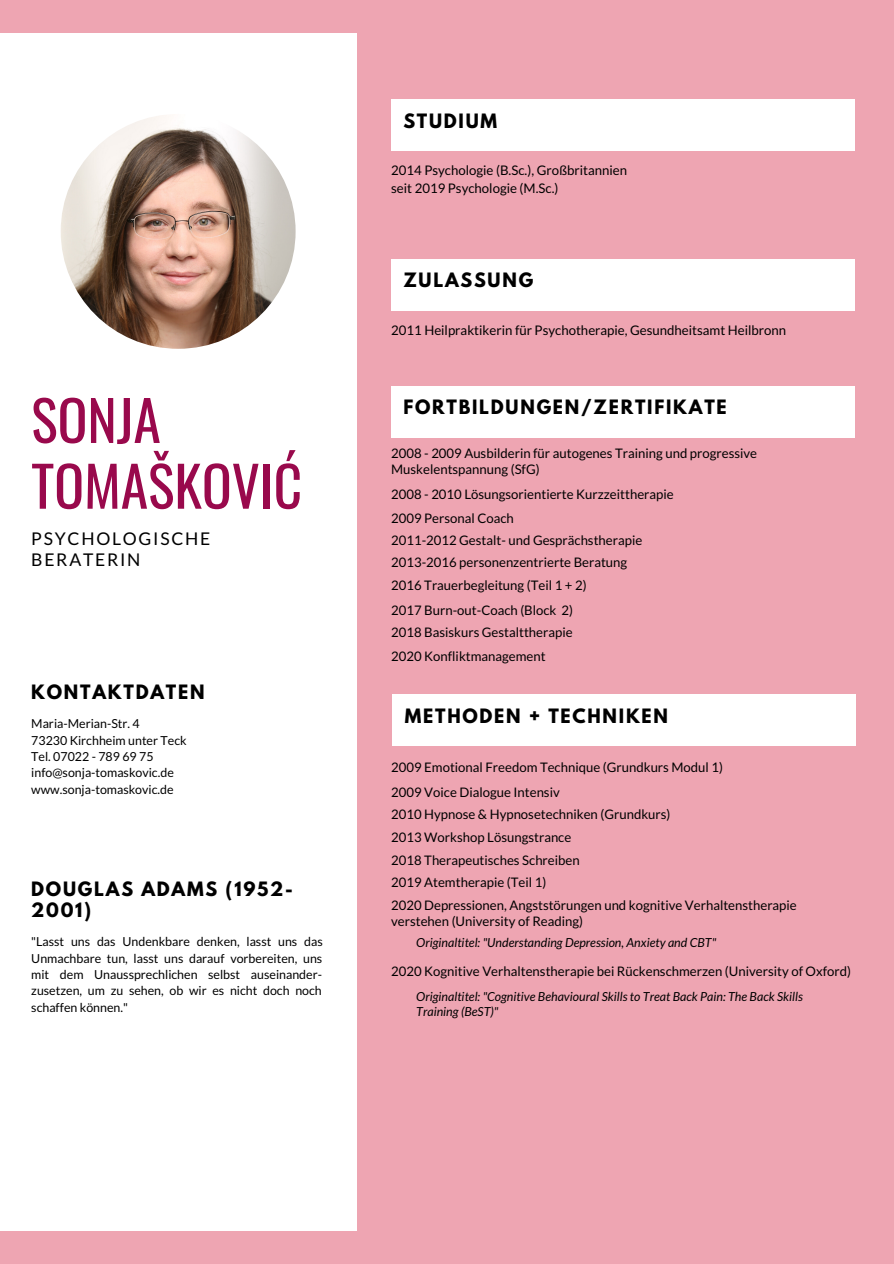
<style>
.page{position:relative;width:894px;height:1264px;background:#fff}
.page>*{position:absolute;margin:0;border:0;box-sizing:border-box;transform-origin:0 0}
.t1{font:55.5px/65.7px "Oswald";color:#99094c}
.t2{font:700 17.55px/20.9px "League Spartan";letter-spacing:.1em;color:#000}
.t3{font:17.55px/20.9px "Lato";letter-spacing:.1em;color:#000}
.t4{font:13.2px/22.6px "Lato";color:#000}
.t5{font:12.45px/16.5px "Lato";color:#000}
.t6{font:italic 12.45px/15.3px "Lato";color:#000}
</style>
<div class="page">
<div style="left:0;top:0;width:893px;height:1263px;background:#eea5b2"></div>
<div style="left:0;top:34px;width:356px;height:1196px;background:#fff"></div>
<div style="left:391px;top:99px;width:463px;height:52px;background:#fff"></div>
<img style="left:61px;top:114px;width:234px;height:235px;border-radius:50%">
<div style="left:391px;top:259px;width:463px;height:51px;background:#fff"></div>
<div style="left:391px;top:386px;width:463px;height:52px;background:#fff"></div>
<div style="left:392px;top:694px;width:463px;height:52px;background:#fff"></div>
<h1 class="t1" style="left:31px;top:385px;width:272px">SONJA<br>TOMAŠKOVIĆ</h1>
<h2 class="t3" style="left:31px;top:528px;width:180px">PSYCHOLOGISCHE<br>BERATERIN</h2>
<h2 class="t2" style="left:31px;top:684px;width:175px">KONTAKTDATEN</h2>
<p class="t5" style="left:31px;top:715px;width:157px">Maria-Merian-Str. 4<br>73230 Kirchheim unter Teck<br>Tel. 07022 - 789 69 75 info@sonja-tomaskovic.de www.sonja-tomaskovic.de</p>
<h2 class="t2" style="left:31px;top:880px;width:263px">DOUGLAS ADAMS (1952-<br>2001)</h2>
<p class="t5" style="left:31px;top:933px;width:293px;text-align:justify">"Lasst uns das Undenkbare denken, lasst uns das Unmachbare tun, lasst uns darauf vorbereiten, uns mit dem Unaussprechlichen selbst auseinander&shy;zusetzen, um zu sehen, ob wir es nicht doch noch schaffen können."</p>
<h2 class="t2" style="left:403px;top:112px;width:95px">STUDIUM</h2>
<p class="t4" style="left:391px;top:161px;width:237px;line-height:17.5px">2014 Psychologie (B.Sc.), Großbritannien seit 2019 Psychologie (M.Sc.)</p>
<h2 class="t2" style="left:403px;top:272px;width:131px">ZULASSUNG</h2>
<p class="t4" style="left:391px;top:318px;width:396px">2011 Heilpraktikerin für Psychotherapie, Gesundheitsamt Heilbronn</p>
<h2 class="t2" style="left:403px;top:399px;width:325px">FORTBILDUNGEN/ZERTIFIKATE</h2>
<p class="t4" style="left:391px;top:444px;width:367px;line-height:16.5px">2008 - 2009 Ausbilderin für autogenes Training und progressive<br>Muskelentspannung (SfG)</p>
<p class="t4" style="left:391px;top:482px;width:284px;line-height:23.7px">2008 - 2010 Lösungsorientierte Kurzzeittherapie<br>2009 Personal Coach</p>
<p class="t4" style="left:391px;top:528px;width:252px;line-height:21.8px">2011-2012 Gestalt- und Gesprächstherapie<br>2013-2016 personenzentrierte Beratung</p>
<p class="t4" style="left:391px;top:573px;width:197px;line-height:24.6px">2016 Trauerbegleitung (Teil 1 + 2)<br>2017 Burn-out-Coach (Block 2)</p>
<p class="t4" style="left:391px;top:620px;width:183px;line-height:23.7px">2018 Basiskurs Gestalttherapie<br>2020 Konfliktmanagement</p>
<h2 class="t2" style="left:405px;top:707px;width:264px">METHODEN + TECHNIKEN</h2>
<p class="t4" style="left:391px;top:755px;width:333px">2009 Emotional Freedom Technique (Grundkurs Modul 1)</p>
<p class="t4" style="left:391px;top:780px;width:281px">2009 Voice Dialogue Intensiv<br>2010 Hypnose &amp; Hypnosetechniken (Grundkurs)<br>2013 Workshop Lösungstrance<br>2018 Therapeutisches Schreiben</p>
<p class="t4" style="left:391px;top:869px;width:407px;line-height:23.4px">2019 Atemtherapie (Teil 1)<br>2020 Depressionen, Angststörungen und kognitive Verhaltenstherapie</p>
<p class="t4" style="left:391px;top:909px;width:193px">verstehen (University of Reading)</p>
<p class="t4" style="left:391px;top:959px;width:461px">2020 Kognitive Verhaltenstherapie bei Rückenschmerzen (University of Oxford)</p>
<p class="t6" style="left:416px;top:935px;width:301px">Originaltitel: "Understanding Depression, Anxiety and CBT"</p>
<p class="t6" style="left:416px;top:988px;width:388px">Originaltitel: "Cognitive Behavioural Skills to Treat Back Pain: The Back Skills<br>Training (BeST)"</p>
</div>
